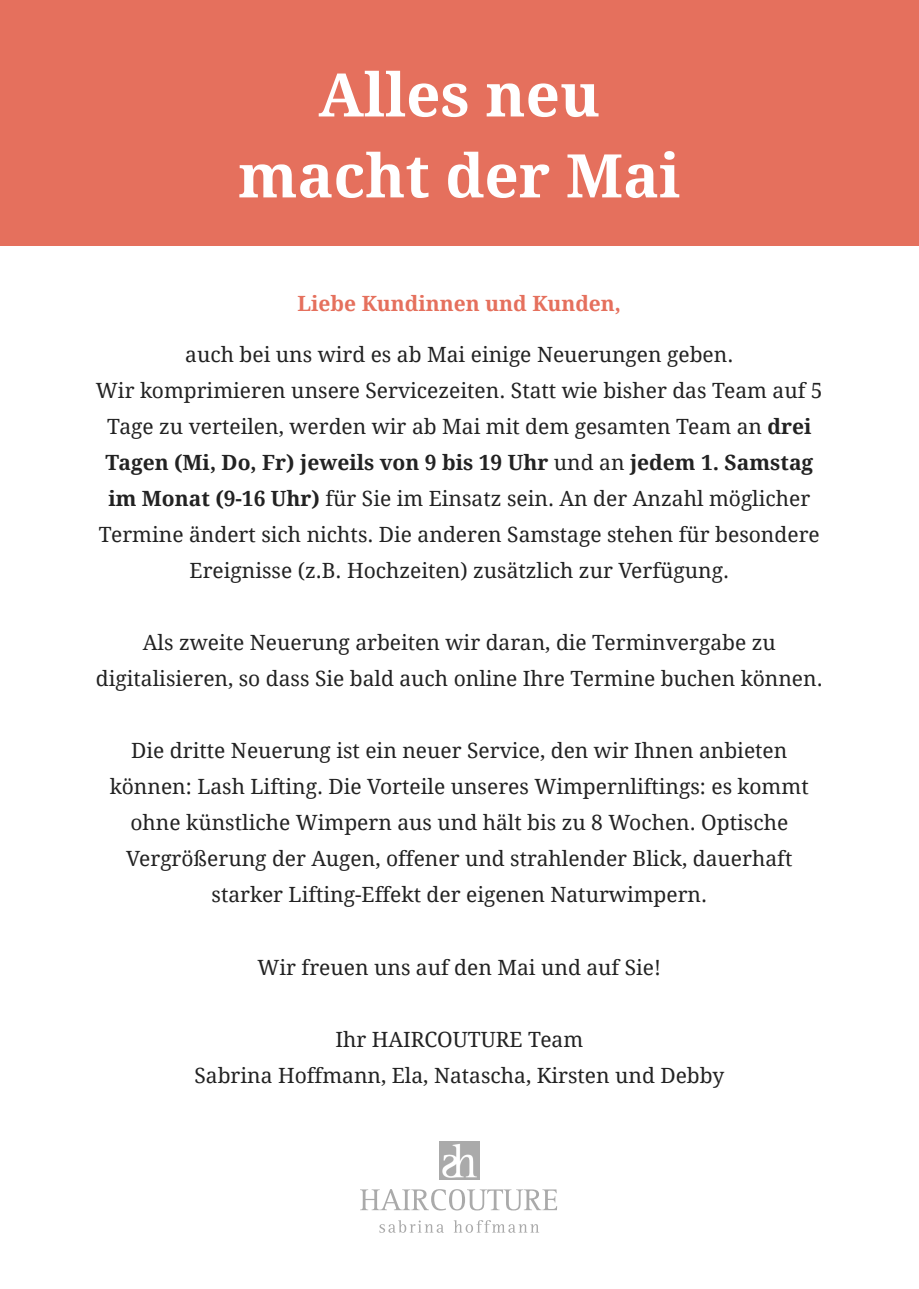
<style>
.page{position:relative;width:919px;height:1289px;background:#fff}
.page>*{position:absolute;margin:0;border:0;box-sizing:border-box;transform-origin:0 0}
.t1{font:700 60.15px/80.8px "Droid Serif";color:#fff;text-align:center}
.t2{font:21px/36px "Droid Serif";color:#222;text-align:center}
.t3{font:700 21px "Droid Serif";color:#e5705d}
.s1{font-weight:700}
</style>
<div class="page">
<div style="left:0;top:0;width:919px;height:246px;background:#e5705d"></div>
<svg style="left:379px;top:1220px;width:159px;height:12px"></svg>
<svg style="left:360px;top:1189px;width:198px;height:21px"></svg>
<img style="left:439px;top:1141px;width:40px;height:38px">
<h1 class="t1" style="left:238px;top:60px;width:444px">Alles neu macht der Mai</h1>
<p class="t3" style="left:297px;top:295px;width:325px">Liebe Kundinnen und Kunden,</p>
<p class="t2" style="left:96px;top:339px;width:728px">auch bei uns wird es ab Mai einige Neuerungen geben.<br>Wir komprimieren unsere Servicezeiten. Statt wie bisher das Team auf 5<br>Tage zu verteilen, werden wir ab Mai mit dem gesamten Team an <span class="s1">drei Tagen (Mi, Do, Fr) jeweils von 9 bis 19 Uhr</span> und an <span class="s1">jedem 1. Samstag im Monat (9-16 Uhr)</span> für Sie im Einsatz sein. An der Anzahl möglicher Termine ändert sich nichts. Die anderen Samstage stehen für besondere Ereignisse (z.B. Hochzeiten) zusätzlich zur Verfügung.</p>
<p class="t2" style="left:96px;top:627px;width:728px">Als zweite Neuerung arbeiten wir daran, die Terminvergabe zu digitalisieren, so dass Sie bald auch online Ihre Termine buchen können.</p>
<p class="t2" style="left:110px;top:735px;width:700px">Die dritte Neuerung ist ein neuer Service, den wir Ihnen anbieten können: Lash Lifting. Die Vorteile unseres Wimpernliftings: es kommt ohne künstliche Wimpern aus und hält bis zu 8 Wochen. Optische Vergrößerung der Augen, offener und strahlender Blick, dauerhaft starker Lifting-Effekt der eigenen Naturwimpern.</p>
<p class="t2" style="left:257px;top:951px;width:405px">Wir freuen uns auf den Mai und auf Sie!</p>
<p class="t2" style="left:194px;top:1023px;width:531px">Ihr HAIRCOUTURE Team<br>Sabrina Hoffmann, Ela, Natascha, Kirsten und Debby</p>
</div>
